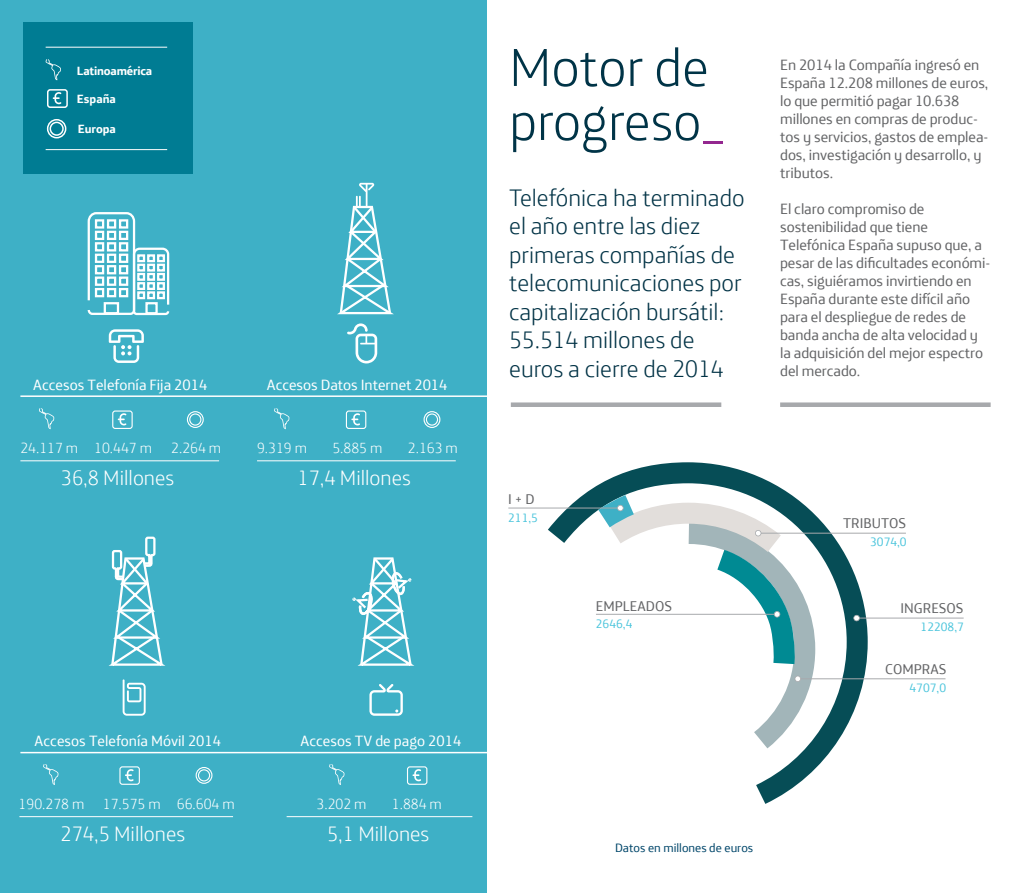
<style>
.page{position:relative;width:1021px;height:893px;background:#fff}
.page>*{position:absolute;margin:0;border:0;box-sizing:border-box;transform-origin:0 0}
.t1{font:300 54px/54px "Telefonica Headline";color:#003447}
.t2{font:300 24px/28.5px "Telefonica Headline";color:#003245}
.t3{font:300 21px "Telefonica Headline";color:#fff}
.t4{font:15px/18px "Telefonica Text";letter-spacing:-.005em;color:#646567}
.t5{font:15px "Telefonica Text";color:#fff}
.t6{font:300 14.7px "Telefonica Headline";color:#fff}
.t7{font:14.25px "Telefonica Text";color:#636466}
.t8{font:12.3px "Telefonica Text";color:#4cc5dc}
.t9{font:12.3px "Telefonica Text";color:#01466a}
.t10{font:700 12px "Telefonica Text";letter-spacing:-.015em;color:#fff}
.s1{color:#93278f}
</style>
<div class="page">
<div style="left:511px;top:402px;width:210px;height:5px;background:#a7a9ac"></div>
<div style="left:0;top:0;width:487px;height:893px;background:#3eb0c6"></div>
<div style="left:23px;top:23px;width:169px;height:151px;background:#007c93"></div>
<hr style="left:46px;top:149px;width:121px;height:1px;background:#fff">
<hr style="left:46px;top:47px;width:121px;height:1px;background:#fff">
<svg style="left:45px;top:59px;width:16px;height:21px"></svg>
<div style="left:47px;top:89px;width:21px;height:19px;border:2px solid #fff;border-radius:2px"></div>
<svg style="left:53px;top:92px;width:8px;height:12px"></svg>
<svg style="left:46px;top:119px;width:21px;height:20px"></svg>
<svg style="left:87px;top:212px;width:83px;height:104px"></svg>
<div style="left:95px;top:219px;width:9px;height:10px;border:2px solid #fff"></div>
<div style="left:107px;top:219px;width:9px;height:10px;border:2px solid #fff"></div>
<div style="left:119px;top:219px;width:9px;height:10px;border:2px solid #fff"></div>
<div style="left:95px;top:231px;width:9px;height:9px;border:2px solid #fff"></div>
<div style="left:107px;top:231px;width:9px;height:9px;border:2px solid #fff"></div>
<div style="left:119px;top:231px;width:9px;height:9px;border:2px solid #fff"></div>
<div style="left:95px;top:242px;width:9px;height:9px;border:2px solid #fff"></div>
<div style="left:107px;top:242px;width:9px;height:9px;border:2px solid #fff"></div>
<div style="left:119px;top:242px;width:9px;height:9px;border:2px solid #fff"></div>
<div style="left:95px;top:254px;width:9px;height:9px;border:2px solid #fff"></div>
<div style="left:107px;top:254px;width:9px;height:9px;border:2px solid #fff"></div>
<div style="left:119px;top:254px;width:9px;height:9px;border:2px solid #fff"></div>
<div style="left:95px;top:265px;width:9px;height:9px;border:2px solid #fff"></div>
<div style="left:107px;top:265px;width:9px;height:9px;border:2px solid #fff"></div>
<div style="left:119px;top:265px;width:9px;height:9px;border:2px solid #fff"></div>
<div style="left:95px;top:276px;width:9px;height:10px;border:2px solid #fff"></div>
<div style="left:107px;top:276px;width:9px;height:10px;border:2px solid #fff"></div>
<div style="left:119px;top:276px;width:9px;height:10px;border:2px solid #fff"></div>
<div style="left:95px;top:288px;width:9px;height:9px;border:2px solid #fff"></div>
<div style="left:107px;top:288px;width:9px;height:9px;border:2px solid #fff"></div>
<div style="left:119px;top:288px;width:9px;height:9px;border:2px solid #fff"></div>
<hr style="left:20px;top:395px;width:470px;height:2px;background:#fff">
<hr style="left:20px;top:752px;width:479px;height:1px;background:#fff">
<svg style="left:347px;top:323px;width:30px;height:40px"></svg>
<svg style="left:337px;top:183px;width:57px;height:132px"></svg>
<svg style="left:109px;top:329px;width:35px;height:34px"></svg>
<hr style="left:20px;top:460px;width:199px;height:1px;background:#fff">
<svg style="left:39px;top:408px;width:15px;height:21px"></svg>
<div style="left:112px;top:410px;width:21px;height:19px;border:1px solid #fff;border-radius:2px"></div>
<svg style="left:118px;top:413px;width:8px;height:12px"></svg>
<svg style="left:186px;top:411px;width:18px;height:17px"></svg>
<hr style="left:257px;top:460px;width:199px;height:1px;background:#fff">
<svg style="left:274px;top:408px;width:15px;height:21px"></svg>
<div style="left:346px;top:410px;width:20px;height:19px;border:1px solid #fff;border-radius:2px"></div>
<svg style="left:351px;top:413px;width:9px;height:12px"></svg>
<svg style="left:423px;top:411px;width:18px;height:17px"></svg>
<svg style="left:123px;top:679px;width:23px;height:37px"></svg>
<svg style="left:369px;top:684px;width:34px;height:32px"></svg>
<svg style="left:352px;top:557px;width:62px;height:109px"></svg>
<svg style="left:108px;top:536px;width:58px;height:130px"></svg>
<hr style="left:19px;top:816px;width:214px;height:1px;background:#fff">
<svg style="left:43px;top:764px;width:16px;height:21px"></svg>
<div style="left:119px;top:766px;width:21px;height:19px;border:1px solid #fff;border-radius:2px"></div>
<svg style="left:125px;top:769px;width:9px;height:12px"></svg>
<svg style="left:195px;top:767px;width:18px;height:17px"></svg>
<hr style="left:286px;top:816px;width:186px;height:1px;background:#fff">
<svg style="left:329px;top:764px;width:15px;height:21px"></svg>
<div style="left:407px;top:766px;width:20px;height:19px;border:1px solid #fff;border-radius:2px"></div>
<svg style="left:412px;top:769px;width:9px;height:12px"></svg>
<div style="left:780px;top:402px;width:210px;height:5px;background:#a7a9ac"></div>
<svg style="left:526px;top:462px;width:352px;height:318px"></svg>
<svg style="left:667px;top:512px;width:158px;height:258px"></svg>
<svg style="left:694px;top:573px;width:109px;height:231px"></svg>
<hr style="left:596px;top:614px;width:181px;height:1px;background:#a7a9ac">
<svg style="left:773px;top:611px;width:7px;height:6px"></svg>
<hr style="left:508px;top:508px;width:112px;height:1px;background:#a7a9ac">
<hr style="left:797px;top:678px;width:148px;height:1px;background:#a7a9ac">
<svg style="left:794px;top:676px;width:7px;height:6px"></svg>
<hr style="left:856px;top:618px;width:107px;height:1px;background:#a7a9ac">
<svg style="left:853px;top:615px;width:6px;height:6px"></svg>
<hr style="left:758px;top:533px;width:147px;height:1px;background:#a7a9ac">
<svg style="left:575px;top:477px;width:228px;height:96px"></svg>
<p class="t10" style="left:77px;top:60px;width:77px">Latinoamérica</p>
<p class="t10" style="left:77px;top:88px;width:41px">España</p>
<p class="t10" style="left:78px;top:118px;width:40px">Europa</p>
<p class="t5" style="left:33px;top:372px;width:176px">Accesos Telefonía Fija 2014</p>
<p class="t5" style="left:267px;top:372px;width:182px">Accesos Datos Internet 2014</p>
<p class="t6" style="left:20px;top:436px;width:133px">24.117 m 10.447 m</p>
<p class="t6" style="left:171px;top:436px;width:51px">2.264 m</p>
<h3 class="t3" style="left:61px;top:461px;width:115px">36,8 Millones</h3>
<p class="t6" style="left:257px;top:436px;width:51px">9.319 m</p>
<p class="t6" style="left:332px;top:436px;width:51px">5.885 m</p>
<p class="t6" style="left:408px;top:436px;width:51px">2.163 m</p>
<h3 class="t3" style="left:297px;top:461px;width:115px">17,4 Millones</h3>
<p class="t5" style="left:35px;top:728px;width:188px">Accesos Telefonía Móvil 2014</p>
<p class="t5" style="left:300px;top:728px;width:162px">Accesos TV de pago 2014</p>
<p class="t6" style="left:19px;top:792px;width:67px">190.278 m</p>
<p class="t6" style="left:103px;top:792px;width:133px">17.575 m 66.604 m</p>
<h3 class="t3" style="left:61px;top:816px;width:126px">274,5 Millones</h3>
<p class="t6" style="left:316px;top:792px;width:51px">3.202 m</p>
<p class="t6" style="left:392px;top:792px;width:51px">1.884 m</p>
<h3 class="t3" style="left:327px;top:816px;width:104px">5,1 Millones</h3>
<h1 class="t1" style="left:509px;top:35px;width:217px">Motor de progreso<span class="s1">_</span></h1>
<h2 class="t2" style="left:509px;top:181px;width:237px">Telefónica ha terminado el año entre las diez primeras compañías de telecomunicaciones por capitalización bursátil:<br>55.514 millones de euros a cierre de 2014</h2>
<p class="t4" style="left:780px;top:54px;width:210px">En 2014 la Compañía ingresó en<br>España 12.208 millones de euros, lo que permitió pagar 10.638 millones en compras de produc&shy;tos y servicios, gastos de emplea&shy;dos, investigación y desarrollo, y tributos.</p>
<p class="t4" style="left:780px;top:198px;width:212px">El claro compromiso de sostenibilidad que tiene<br>Telefónica España supuso que, a pesar de las dificultades económi&shy;cas, siguiéramos invirtiendo en<br>España durante este difícil año para el despliegue de redes de banda ancha de alta velocidad y la adquisición del mejor espectro del mercado.</p>
<p class="t7" style="left:508px;top:487px;width:28px">I + D</p>
<p class="t8" style="left:508px;top:507px;width:31px">211,5</p>
<p class="t7" style="left:596px;top:594px;width:78px">EMPLEADOS</p>
<p class="t8" style="left:596px;top:614px;width:38px">2646,4</p>
<p class="t7" style="left:843px;top:511px;width:65px">TRIBUTOS</p>
<p class="t8" style="left:870px;top:531px;width:38px">3074,0</p>
<p class="t7" style="left:900px;top:596px;width:65px">INGRESOS</p>
<p class="t8" style="left:920px;top:616px;width:45px">12208,7</p>
<p class="t7" style="left:885px;top:657px;width:63px">COMPRAS</p>
<p class="t8" style="left:909px;top:677px;width:38px">4707,0</p>
<p class="t9" style="left:615px;top:837px;width:140px">Datos en millones de euros</p>
</div>
